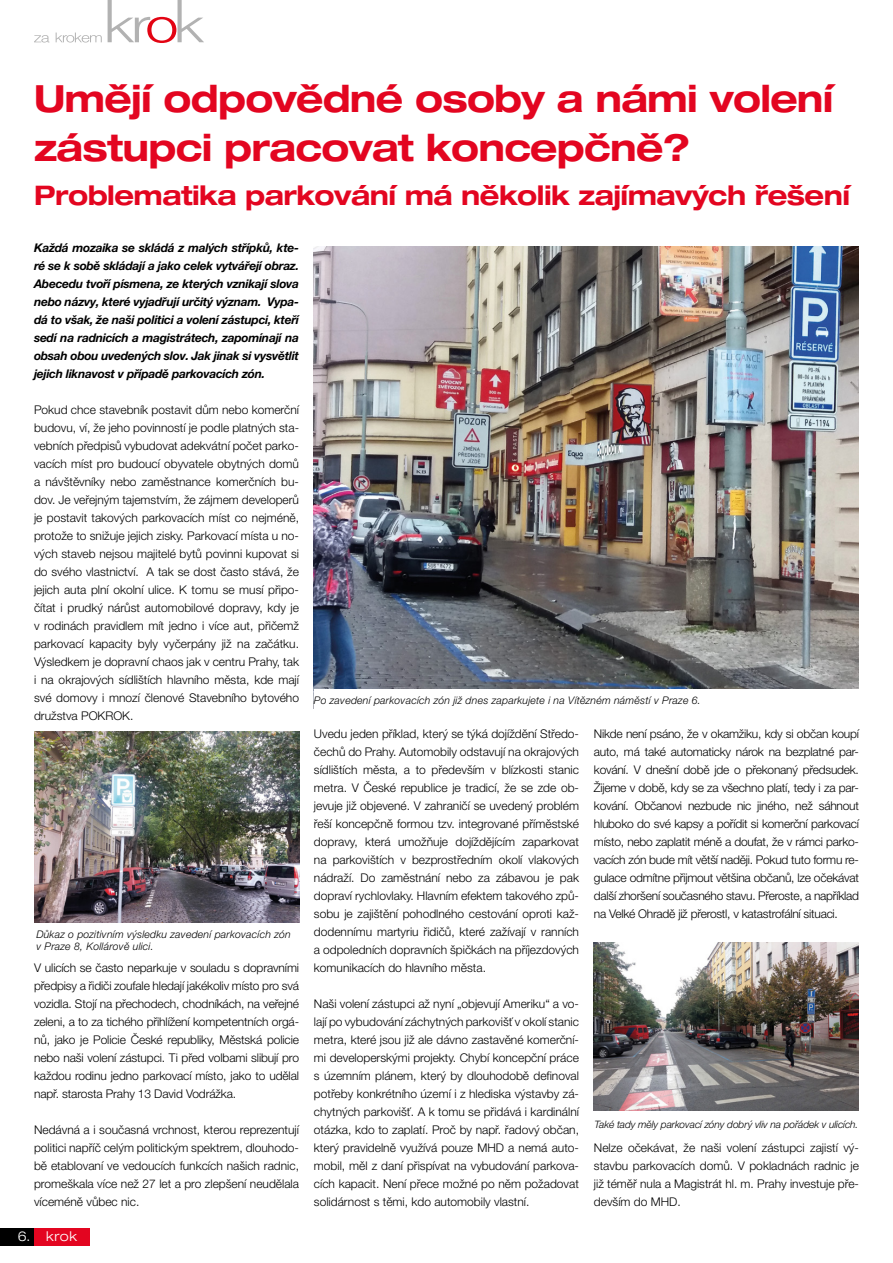
<style>
.page{position:relative;width:893px;height:1263px;background:#fff}
.page>*{position:absolute;margin:0;border:0;box-sizing:border-box;transform-origin:0 0}
.t1{font:700 expanded 37.5px/49.5px "Helvetica Neue LT Pro";letter-spacing:-.02em;color:#e30520;scale:.96 1}
.t2{font:700 expanded 27px "Helvetica Neue LT Pro";letter-spacing:-.02em;color:#e30520;scale:.96 1}
.t3{font:300 expanded 13.5px "Helvetica Neue LT Pro";color:#fff}
.t4{font:300 12px/18px "Helvetica Neue LT Pro";color:#000;text-align:justify}
.t5{font:italic 700 12px/18px "Helvetica Neue LT Pro";letter-spacing:-.02em;color:#000;text-align:justify}
.t6{font:italic 300 10.5px/12.6px "Helvetica Neue LT Pro";letter-spacing:.02em;color:#000}
.t7{font:italic 300 10.2px "Helvetica Neue LT Pro";letter-spacing:-.01em;color:#000}
</style>
<div class="page">
<div style="left:34px;top:1229px;width:55px;height:17px;background:#e30520"></div>
<div style="left:0;top:1229px;width:34px;height:17px;background:#000"></div>
<svg style="left:108px;top:0;width:96px;height:43px"></svg>
<svg style="left:34px;top:35px;width:16px;height:8px"></svg>
<svg style="left:56px;top:33px;width:46px;height:10px"></svg>
<img style="left:34px;top:731px;width:265px;height:192px">
<img style="left:314px;top:247px;width:545px;height:442px">
<img style="left:594px;top:943px;width:265px;height:168px">
<h1 class="t1" style="left:34px;top:73px;width:834px">Umějí odpovědné osoby a námi volení zástupci pracovat koncepčně?</h1>
<h2 class="t2" style="left:34px;top:178px;width:851px">Problematika parkování má několik zajímavých řešení</h2>
<p class="t5" style="left:34px;top:238px;width:267px">Každá mozaika se skládá z malých střípků, kte&shy;ré se k sobě skládají a jako celek vytvářejí obraz.<br>Abecedu tvoří písmena, ze kterých vznikají slova nebo názvy, které vyjadřují určitý význam. Vypa&shy;dá to však, že naši politici a volení zástupci, kteří sedí na radnicích a magistrátech, zapomínají na obsah obou uvedených slov. Jak jinak si vysvětlit jejich liknavost v případě parkovacích zón.</p>
<p class="t4" style="left:34px;top:400px;width:267px">Pokud chce stavebník postavit dům nebo komerční budovu, ví, že jeho povinností je podle platných sta&shy;vebních předpisů vybudovat adekvátní počet parko&shy;vacích míst pro budoucí obyvatele obytných domů a návštěvníky nebo zaměstnance komerčních bu&shy;dov. Je veřejným tajemstvím, že zájmem developerů je postavit takových parkovacích míst co nejméně, protože to snižuje jejich zisky. Parkovací místa u no&shy;vých staveb nejsou majitelé bytů povinni kupovat si do svého vlastnictví. A tak se dost často stává, že jejich auta plní okolní ulice. K tomu se musí připo&shy;čítat i prudký nárůst automobilové dopravy, kdy je v rodinách pravidlem mít jedno i více aut, přičemž parkovací kapacity byly vyčerpány již na začátku.<br>Výsledkem je dopravní chaos jak v centru Prahy, tak i na okrajových sídlištích hlavního města, kde mají své domovy i mnozí členové Stavebního bytového družstva POKROK.</p>
<p class="t6" style="left:36px;top:927px;width:256px">Důkaz o pozitivním výsledku zavedení parkovacích zón v Praze 8, Kollárově ulici.</p>
<p class="t4" style="left:34px;top:958px;width:267px">V ulicích se často neparkuje v souladu s dopravními předpisy a řidiči zoufale hledají jakékoliv místo pro svá vozidla. Stojí na přechodech, chodníkách, na veřejné zeleni, a to za tichého přihlížení kompetentních orgá&shy;nů, jako je Policie České republiky, Městská policie nebo naši volení zástupci. Ti před volbami slibují pro každou rodinu jedno parkovací místo, jako to udělal např. starosta Prahy 13 David Vodrážka.</p>
<p class="t4" style="left:34px;top:1120px;width:267px">Nedávná a i současná vrchnost, kterou reprezentují politici napříč celým politickým spektrem, dlouhodo&shy;bě etablovaní ve vedoucích funkcích našich radnic, promeškala více než 27 let a pro zlepšení neudělala víceméně vůbec nic.</p>
<p class="t3" style="left:18px;top:1228px;width:61px">6. krok</p>
<p class="t6" style="left:314px;top:694px;width:388px">Po zavedení parkovacích zón již dnes zaparkujete i na Vítězném náměstí v Praze 6.</p>
<p class="t4" style="left:314px;top:724px;width:267px">Uvedu jeden příklad, který se týká dojíždění Středo&shy;čechů do Prahy. Automobily odstavují na okrajových sídlištích města, a to především v blízkosti stanic metra. V České republice je tradicí, že se zde ob&shy;jevuje již objevené. V zahraničí se uvedený problém řeší koncepčně formou tzv. integrované příměstské dopravy, která umožňuje dojíždějícím zaparkovat na parkovištích v bezprostředním okolí vlakových nádraží. Do zaměstnání nebo za zábavou je pak dopraví rychlovlaky. Hlavním efektem takového způ&shy;sobu je zajištění pohodlného cestování oproti kaž&shy;dodennímu martyriu řidičů, které zažívají v ranních a odpoledních dopravních špičkách na příjezdových komunikacích do hlavního města.</p>
<p class="t4" style="left:314px;top:994px;width:267px">Naši volení zástupci až nyní „objevují Ameriku“ a vo&shy;lají po vybudování záchytných parkovišť v okolí stanic metra, které jsou již ale dávno zastavěné komerční&shy;mi developerskými projekty. Chybí koncepční práce s územním plánem, který by dlouhodobě definoval potřeby konkrétního území i z hlediska výstavby zá&shy;chytných parkovišť. A k tomu se přidává i kardinální otázka, kdo to zaplatí. Proč by např. řadový občan, který pravidelně využívá pouze MHD a nemá auto&shy;mobil, měl z daní přispívat na vybudování parkova&shy;cích kapacit. Není přece možné po něm požadovat solidárnost s těmi, kdo automobily vlastní.</p>
<p class="t4" style="left:594px;top:724px;width:267px">Nikde není psáno, že v okamžiku, kdy si občan koupí auto, má také automaticky nárok na bezplatné par&shy;kování. V dnešní době jde o překonaný předsudek.<br>Žijeme v době, kdy se za všechno platí, tedy i za par&shy;kování. Občanovi nezbude nic jiného, než sáhnout hluboko do své kapsy a pořídit si komerční parkovací místo, nebo zaplatit méně a doufat, že v rámci parko&shy;vacích zón bude mít větší naději. Pokud tuto formu re&shy;gulace odmítne přijmout většina občanů, lze očekávat další zhoršení současného stavu. Přeroste, a například na Velké Ohradě již přerostl, v katastrofální situaci.</p>
<p class="t7" style="left:595px;top:1118px;width:265px">Také tady měly parkovací zóny dobrý vliv na pořádek v ulicích.</p>
<p class="t4" style="left:594px;top:1138px;width:267px">Nelze očekávat, že naši volení zástupci zajistí vý&shy;stavbu parkovacích domů. V pokladnách radnic je již téměř nula a Magistrát hl. m. Prahy investuje pře&shy;devším do MHD.</p>
</div>
